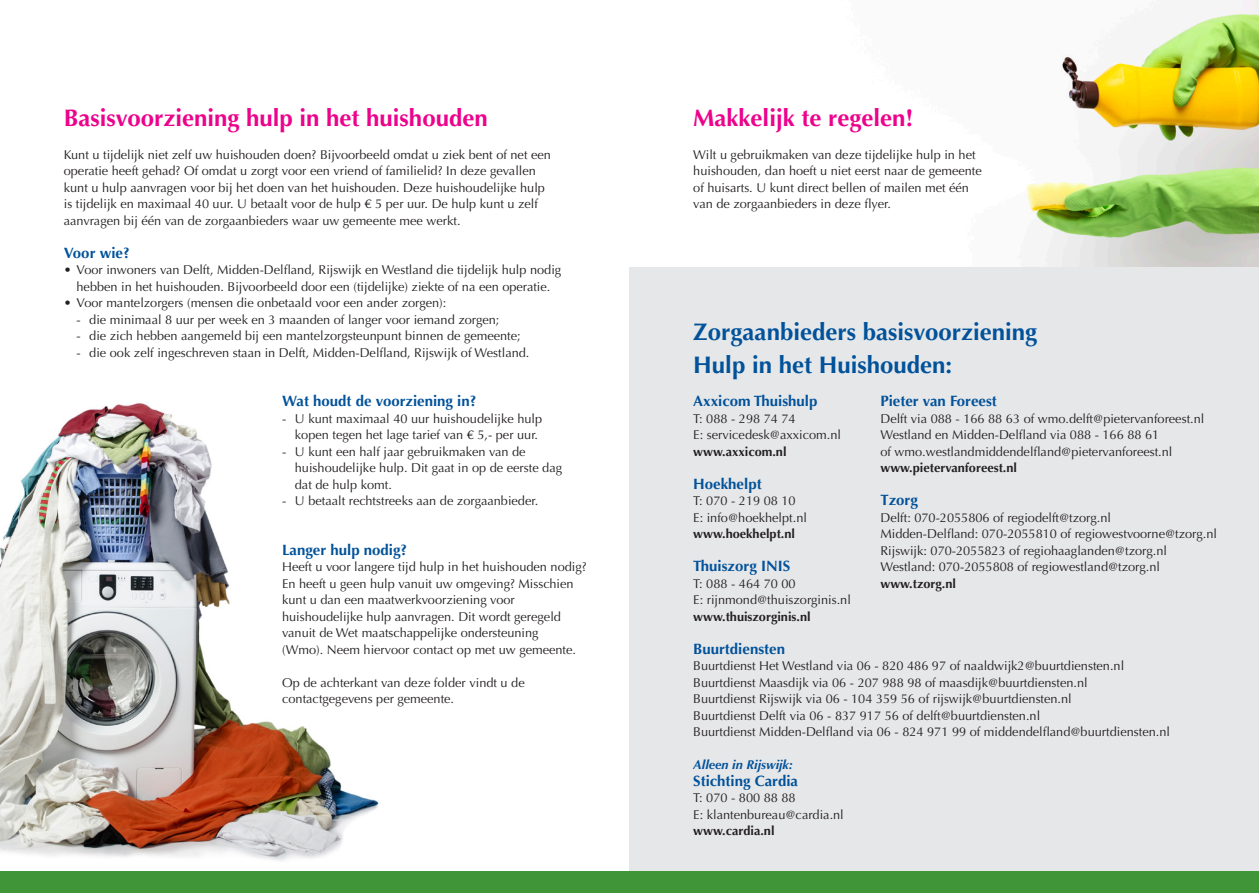
<style>
.page{position:relative;width:1259px;height:893px;background:#fff}
.page>*{position:absolute;margin:0;border:0;box-sizing:border-box;transform-origin:0 0}
.t1{font:700 24px "Optima";color:#ed028c}
.t2{font:700 24px "Optima";color:#01529a}
.t3{font:700 15px "Optima";color:#01529a}
.t4{font:12.75px/16.5px "Optima";color:#231f20}
.t5{font:700 12.75px "Optima";color:#231f20}
.t6{font:italic 700 12.75px "Optima";color:#01529a}
</style>
<div class="page">
<img style="left:810px;top:0;width:449px;height:268px">
<div style="left:629px;top:268px;width:630px;height:625px;background:#e6e7e9"></div>
<div style="left:0;top:872px;width:1259px;height:21px;background:#3f9537"></div>
<img style="left:0;top:403px;width:379px;height:458px">
<p class="t1" style="left:64px;top:103px;width:425px">Basisvoorziening hulp in het huishouden</p>
<p class="t4" style="left:64px;top:146px;width:488px">Kunt u tijdelijk niet zelf uw huishouden doen? Bijvoorbeeld omdat u ziek bent of net een operatie heeft gehad? Of omdat u zorgt voor een vriend of familielid? In deze gevallen kunt u hulp aanvragen voor bij het doen van het huishouden. Deze huishoudelijke hulp is tijdelijk en maximaal 40 uur. U betaalt voor de hulp € 5 per uur. De hulp kunt u zelf aanvragen bij één van de zorgaanbieders waar uw gemeente mee werkt.</p>
<p class="t3" style="left:64px;top:244px;width:67px">Voor wie?</p>
<p class="t4" style="left:64px;top:262px;width:499px">• Voor inwoners van Delft, Midden-Delfland, Rijswijk en Westland die tijdelijk hulp nodig</p>
<p class="t4" style="left:77px;top:278px;width:475px">hebben in het huishouden. Bijvoorbeeld door een (tijdelijke) ziekte of na een operatie.</p>
<p class="t4" style="left:64px;top:295px;width:384px">• Voor mantelzorgers (mensen die onbetaald voor een ander zorgen):</p>
<p class="t4" style="left:77px;top:311px;width:424px">- die minimaal 8 uur per week en 3 maanden of langer voor iemand zorgen;</p>
<p class="t4" style="left:77px;top:328px;width:446px">- die zich hebben aangemeld bij een mantelzorgsteunpunt binnen de gemeente;</p>
<p class="t4" style="left:77px;top:344px;width:454px">- die ook zelf ingeschreven staan in Delft, Midden-Delfland, Rijswijk of Westland.</p>
<p class="t3" style="left:282px;top:392px;width:196px">Wat houdt de voorziening in?</p>
<p class="t4" style="left:282px;top:410px;width:262px">- U kunt maximaal 40 uur huishoudelijke hulp</p>
<p class="t4" style="left:295px;top:427px;width:245px">kopen tegen het lage tarief van € 5,- per uur.</p>
<p class="t4" style="left:282px;top:443px;width:245px">- U kunt een half jaar gebruikmaken van de</p>
<p class="t4" style="left:295px;top:460px;width:269px">huishoudelijke hulp. Dit gaat in op de eerste dag</p>
<p class="t4" style="left:295px;top:476px;width:99px">dat de hulp komt.</p>
<p class="t4" style="left:282px;top:493px;width:258px">- U betaalt rechtstreeks aan de zorgaanbieder.</p>
<p class="t3" style="left:282px;top:541px;width:127px">Langer hulp nodig?</p>
<p class="t4" style="left:282px;top:559px;width:306px">Heeft u voor langere tijd hulp in het huishouden nodig?</p>
<p class="t4" style="left:282px;top:575px;width:293px">En heeft u geen hulp vanuit uw omgeving? Misschien</p>
<p class="t4" style="left:282px;top:592px;width:234px">kunt u dan een maatwerkvoorziening voor</p>
<p class="t4" style="left:282px;top:608px;width:280px">huishoudelijke hulp aanvragen. Dit wordt geregeld</p>
<p class="t4" style="left:282px;top:625px;width:258px">vanuit de Wet maatschappelijke ondersteuning</p>
<p class="t4" style="left:282px;top:641px;width:295px">(Wmo). Neem hiervoor contact op met uw gemeente.</p>
<p class="t4" style="left:282px;top:674px;width:244px">Op de achterkant van deze folder vindt u de contactgegevens per gemeente.</p>
<p class="t1" style="left:693px;top:103px;width:222px">Makkelijk te regelen!</p>
<p class="t4" style="left:693px;top:146px;width:290px">Wilt u gebruikmaken van deze tijdelijke hulp in het huishouden, dan hoeft u niet eerst naar de gemeente of huisarts. U kunt direct bellen of mailen met één van de zorgaanbieders in deze flyer.</p>
<p class="t2" style="left:693px;top:318px;width:345px">Zorgaanbieders basisvoorziening</p>
<p class="t2" style="left:693px;top:351px;width:260px">Hulp in het Huishouden:</p>
<p class="t3" style="left:693px;top:392px;width:126px">Axxicom Thuishulp</p>
<p class="t4" style="left:693px;top:410px;width:104px">T: 088 - 298 74 74</p>
<p class="t4" style="left:693px;top:427px;width:149px">E: servicedesk@axxicom.nl</p>
<p class="t5" style="left:693px;top:444px;width:95px">www.axxicom.nl</p>
<p class="t3" style="left:693px;top:475px;width:70px">Hoekhelpt</p>
<p class="t4" style="left:693px;top:493px;width:104px">T: 070 - 219 08 10</p>
<p class="t4" style="left:693px;top:509px;width:115px">E: info@hoekhelpt.nl</p>
<p class="t5" style="left:693px;top:526px;width:103px">www.hoekhelpt.nl</p>
<p class="t3" style="left:693px;top:557px;width:98px">Thuiszorg INIS</p>
<p class="t4" style="left:693px;top:575px;width:104px">T: 088 - 464 70 00</p>
<p class="t4" style="left:693px;top:592px;width:159px">E: rijnmond@thuiszorginis.nl</p>
<p class="t5" style="left:693px;top:609px;width:119px">www.thuiszorginis.nl</p>
<p class="t3" style="left:693px;top:640px;width:93px">Buurtdiensten</p>
<p class="t4" style="left:693px;top:658px;width:432px">Buurtdienst Het Westland via 06 - 820 486 97 of naaldwijk2@buurtdiensten.nl</p>
<p class="t4" style="left:693px;top:674px;width:396px">Buurtdienst Maasdijk via 06 - 207 988 98 of maasdijk@buurtdiensten.nl</p>
<p class="t4" style="left:693px;top:691px;width:380px">Buurtdienst Rijswijk via 06 - 104 359 56 of rijswijk@buurtdiensten.nl</p>
<p class="t4" style="left:693px;top:707px;width:348px">Buurtdienst Delft via 06 - 837 917 56 of delft@buurtdiensten.nl</p>
<p class="t4" style="left:693px;top:724px;width:478px">Buurtdienst Midden-Delfland via 06 - 824 971 99 of middendelfland@buurtdiensten.nl</p>
<p class="t6" style="left:693px;top:757px;width:101px">Alleen in Rijswijk:</p>
<p class="t3" style="left:693px;top:772px;width:106px">Stichting Cardia</p>
<p class="t4" style="left:693px;top:790px;width:104px">T: 070 - 800 88 88</p>
<p class="t4" style="left:693px;top:806px;width:152px">E: klantenbureau@cardia.nl</p>
<p class="t5" style="left:693px;top:823px;width:83px">www.cardia.nl</p>
<p class="t3" style="left:880px;top:392px;width:118px">Pieter van Foreest</p>
<p class="t4" style="left:880px;top:410px;width:325px">Delft via 088 - 166 88 63 of wmo.delft@pietervanforeest.nl</p>
<p class="t4" style="left:880px;top:427px;width:280px">Westland en Midden-Delfland via 088 - 166 88 61</p>
<p class="t4" style="left:880px;top:443px;width:293px">of wmo.westlandmiddendelfland@pietervanforeest.nl</p>
<p class="t5" style="left:880px;top:460px;width:138px">www.pietervanforeest.nl</p>
<p class="t3" style="left:880px;top:491px;width:39px">Tzorg</p>
<p class="t4" style="left:880px;top:509px;width:232px">Delft: 070-2055806 of regiodelft@tzorg.nl</p>
<p class="t4" style="left:880px;top:526px;width:338px">Midden-Delfland: 070-2055810 of regiowestvoorne@tzorg.nl</p>
<p class="t4" style="left:880px;top:542px;width:288px">Rijswijk: 070-2055823 of regiohaaglanden@tzorg.nl</p>
<p class="t4" style="left:880px;top:559px;width:281px">Westland: 070-2055808 of regiowestland@tzorg.nl</p>
<p class="t5" style="left:880px;top:576px;width:77px">www.tzorg.nl</p>
</div>
